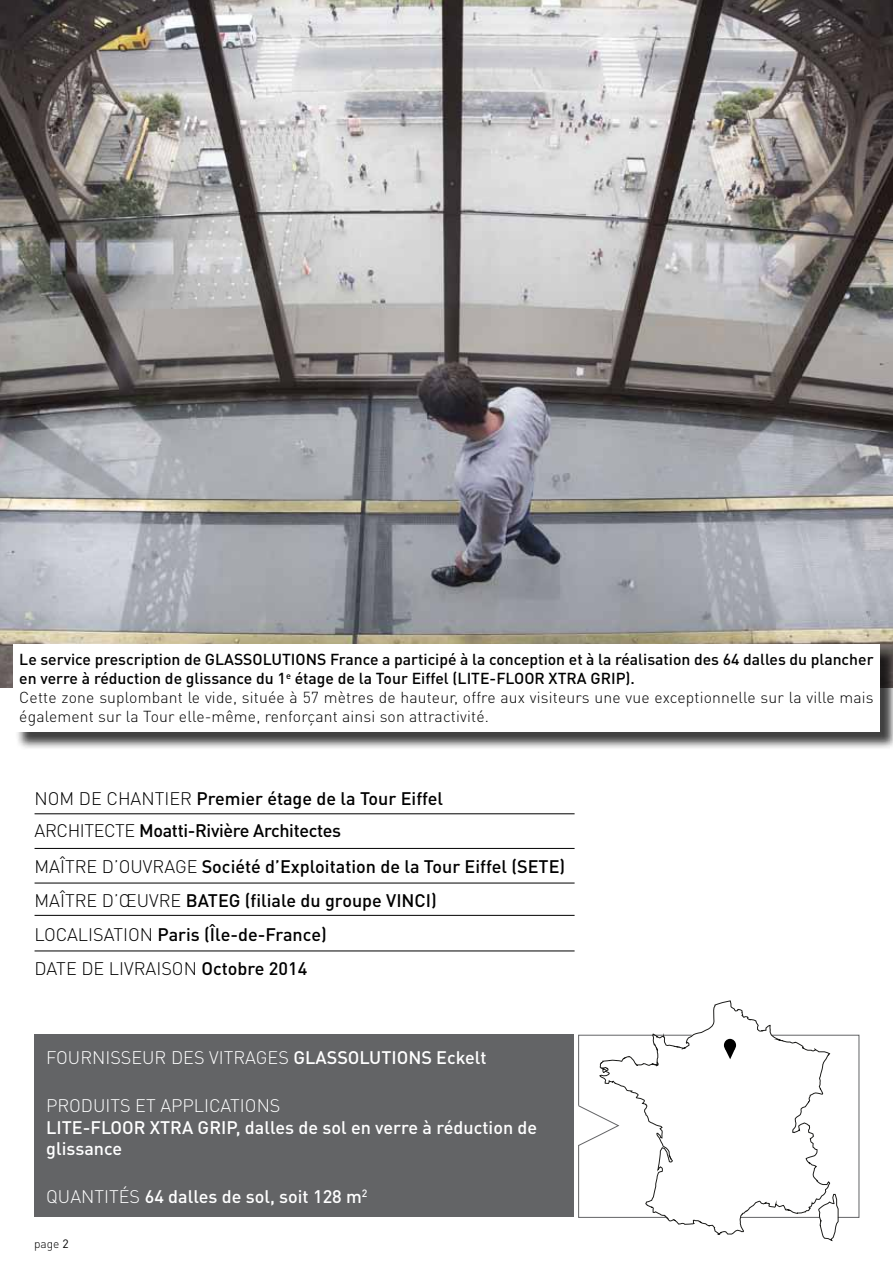
<style>
.page{position:relative;width:893px;height:1263px;background:#fff}
.page>*{position:absolute;margin:0;border:0;box-sizing:border-box;transform-origin:0 0}
.t1{font:500 18px "DINOT";color:#000}
.t2{font:500 18px/21.6px "DINOT";color:#fff}
.t3{font:300 18px "DINOT";color:#fff}
.t4{font:500 18px "DINOT";letter-spacing:-.02em;color:#000}
.t5{font:300 18px "DINOT";color:#000}
.t6{font:500 15.75px/18.9px "DIN Pro";color:#000}
.t7{font:300 12px "DINOT";color:#000}
.s1{font-weight:300}
.s2{font-weight:500}
.s3{font-weight:400}
</style>
<div class="page">
<img style="left:0;top:0;width:893px;height:687px">
<div style="left:15px;top:646px;width:878px;height:104px;background:#000;opacity:.75"></div>
<div style="left:13px;top:644px;width:867px;height:87px;background:#fff"></div>
<div style="left:34px;top:1034px;width:540px;height:183px;background:#636466"></div>
<hr style="left:35px;top:915px;width:540px;height:1px;background:#000">
<hr style="left:35px;top:951px;width:540px;height:1px;background:#000">
<hr style="left:35px;top:813px;width:540px;height:1px;background:#000">
<hr style="left:35px;top:848px;width:540px;height:1px;background:#000">
<hr style="left:35px;top:883px;width:540px;height:1px;background:#000">
<svg style="left:599px;top:1000px;width:231px;height:235px"></svg>
<svg style="left:771px;top:1035px;width:88px;height:206px"></svg>
<svg style="left:578px;top:1035px;width:114px;height:183px"></svg>
<p class="t6" style="left:19px;top:649px;width:856px">Le service prescription de GLASSOLUTIONS France a participé à la conception et à la réalisation des 64 dalles du plancher en verre à réduction de glissance du 1<sup>e</sup> étage de la Tour Eiffel (LITE-FLOOR XTRA GRIP).<br><span class="s1">Cette zone suplombant le vide, située à 57 mètres de hauteur, offre aux visiteurs une vue exceptionnelle sur la ville mais également sur la Tour elle-même, renforçant ainsi son attractivité.</span></p>
<p class="t1" style="left:35px;top:786px;width:410px"><span class="s1">NOM DE CHANTIER</span> Premier étage de la Tour Eiffel</p>
<p class="t4" style="left:35px;top:819px;width:308px"><span class="s1">ARCHITECTE</span> Moatti-Rivière Architectes</p>
<p class="t1" style="left:35px;top:855px;width:532px"><span class="s1">MAÎTRE D’OUVRAGE</span> Société d’Exploitation de la Tour Eiffel (SETE)</p>
<p class="t1" style="left:35px;top:888px;width:404px"><span class="s1">MAÎTRE D’ŒUVRE</span> BATEG (filiale du groupe VINCI)</p>
<p class="t1" style="left:35px;top:923px;width:294px"><span class="s1">LOCALISATION</span> Paris (Île-de-France)</p>
<p class="t5" style="left:35px;top:957px;width:274px">DATE DE LIVRAISON <span class="s2">Octobre 2014</span></p>
<p class="t3" style="left:46px;top:1046px;width:442px">FOURNISSEUR DES VITRAGES <span class="s2">GLASSOLUTIONS Eckelt</span></p>
<p class="t3" style="left:46px;top:1094px;width:236px">PRODUITS ET APPLICATIONS</p>
<p class="t2" style="left:46px;top:1116px;width:492px">LITE-FLOOR XTRA GRIP, dalles de sol en verre à réduction de glissance</p>
<p class="t2" style="left:46px;top:1186px;width:323px"><span class="s1">QUANTITÉS</span> 64 dalles de sol, soit 128 m<sup>2</sup></p>
<p class="t7" style="left:34px;top:1236px;width:36px">page <span class="s3">2</span></p>
</div>
